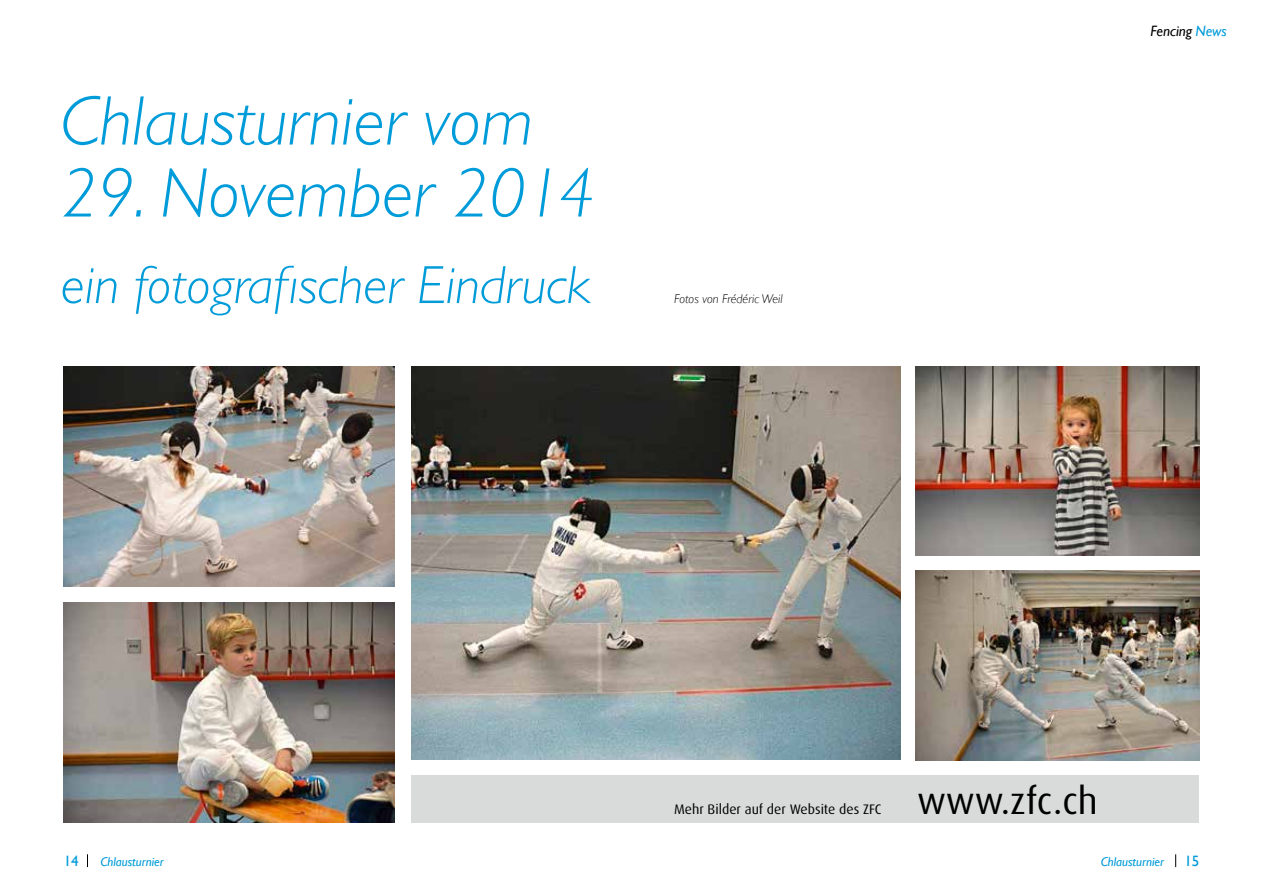
<style>
.page{position:relative;width:1263px;height:893px;background:#fff}
.page>*{position:absolute;margin:0;border:0;box-sizing:border-box;transform-origin:0 0}
.t1{font:italic 300 70.5px "Gill Sans";color:#009bd9}
.t2{font:italic 300 54px "Gill Sans";color:#009bd9}
.t3{font:37.5px "Dax";color:#000}
.t4{font:italic 15px "Gill Sans";color:#000}
.t5{font:15px "Gill Sans";color:#009bd9}
.t6{font:13.8px "Dax";color:#000}
.t7{font:italic 12.75px "Gill Sans";color:#009bd9}
.t8{font:italic 300 12.75px "Gill Sans";color:#000}
.s1{color:#009bd9}
</style>
<div class="page">
<div style="left:411px;top:776px;width:788px;height:47px;background:#d9dada"></div>
<svg style="left:87px;top:854px;width:1px;height:13px"></svg>
<svg style="left:1175px;top:854px;width:1px;height:13px"></svg>
<img style="left:64px;top:366px;width:331px;height:220px">
<img style="left:64px;top:602px;width:331px;height:221px">
<img style="left:411px;top:366px;width:489px;height:393px">
<img style="left:915px;top:366px;width:284px;height:189px">
<img style="left:915px;top:571px;width:284px;height:189px">
<p class="t1" style="left:61px;top:81px;width:474px">Chlausturnier vom</p>
<p class="t1" style="left:61px;top:153px;width:536px">29. November 2014</p>
<p class="t2" style="left:61px;top:255px;width:531px">ein fotografischer Eindruck</p>
<p class="t8" style="left:674px;top:292px;width:110px">Fotos von Frédéric Weil</p>
<p class="t4" style="left:1150px;top:22px;width:78px">Fencing <span class="s1">News</span></p>
<p class="t6" style="left:674px;top:802px;width:209px">Mehr Bilder auf der Website des ZFC</p>
<p class="t3" style="left:917px;top:781px;width:182px">www.zfc.ch</p>
<p class="t5" style="left:64px;top:852px;width:16px">14</p>
<p class="t7" style="left:100px;top:854px;width:65px">Chlausturnier</p>
<p class="t7" style="left:1101px;top:854px;width:65px">Chlausturnier</p>
<p class="t5" style="left:1184px;top:852px;width:16px">15</p>
</div>
